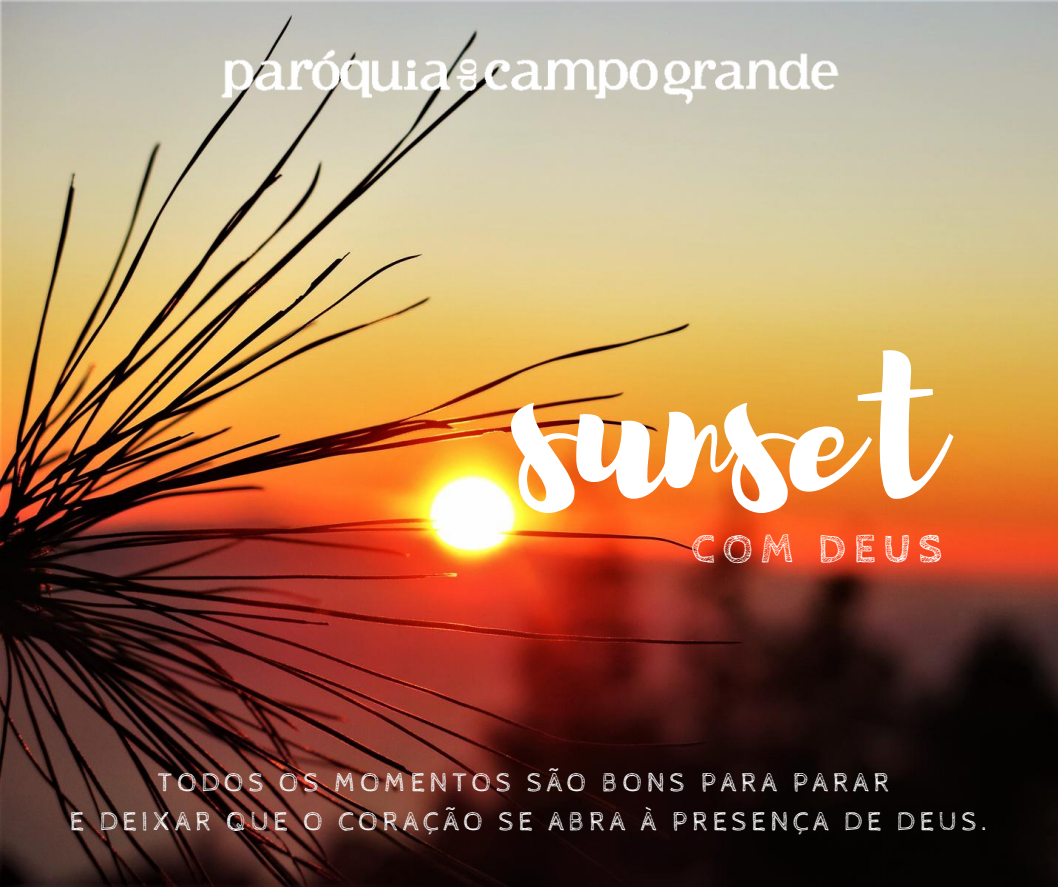
<style>
.page{position:relative;width:1058px;height:887px;background:#fff}
.page>*{position:absolute;margin:0;border:0;box-sizing:border-box;transform-origin:0 0}
.t1{font:180px "Brusher";color:#fff}
.t2{font:700 42px "Cabin Sketch";letter-spacing:.18em;color:#fff}
.t3{font:27px/39.3px "Cabin Sketch";letter-spacing:.18em;color:#f6f6f6;text-align:center}
</style>
<div class="page">
<img style="left:0;top:0;width:1058px;height:886px">
<img style="left:202px;top:33px;width:654px;height:84px">
<h1 class="t1" style="left:511px;top:311px;width:432px">sunset</h1>
<h2 class="t2" style="left:691px;top:525px;width:252px">COM DEUS</h2>
<p class="t3" style="left:70px;top:763px;width:919px">TODOS OS MOMENTOS SÃO BONS PARA PARAR<br>E DEIXAR QUE O CORAÇÃO SE ABRA À PRESENÇA DE DEUS.</p>
</div>
